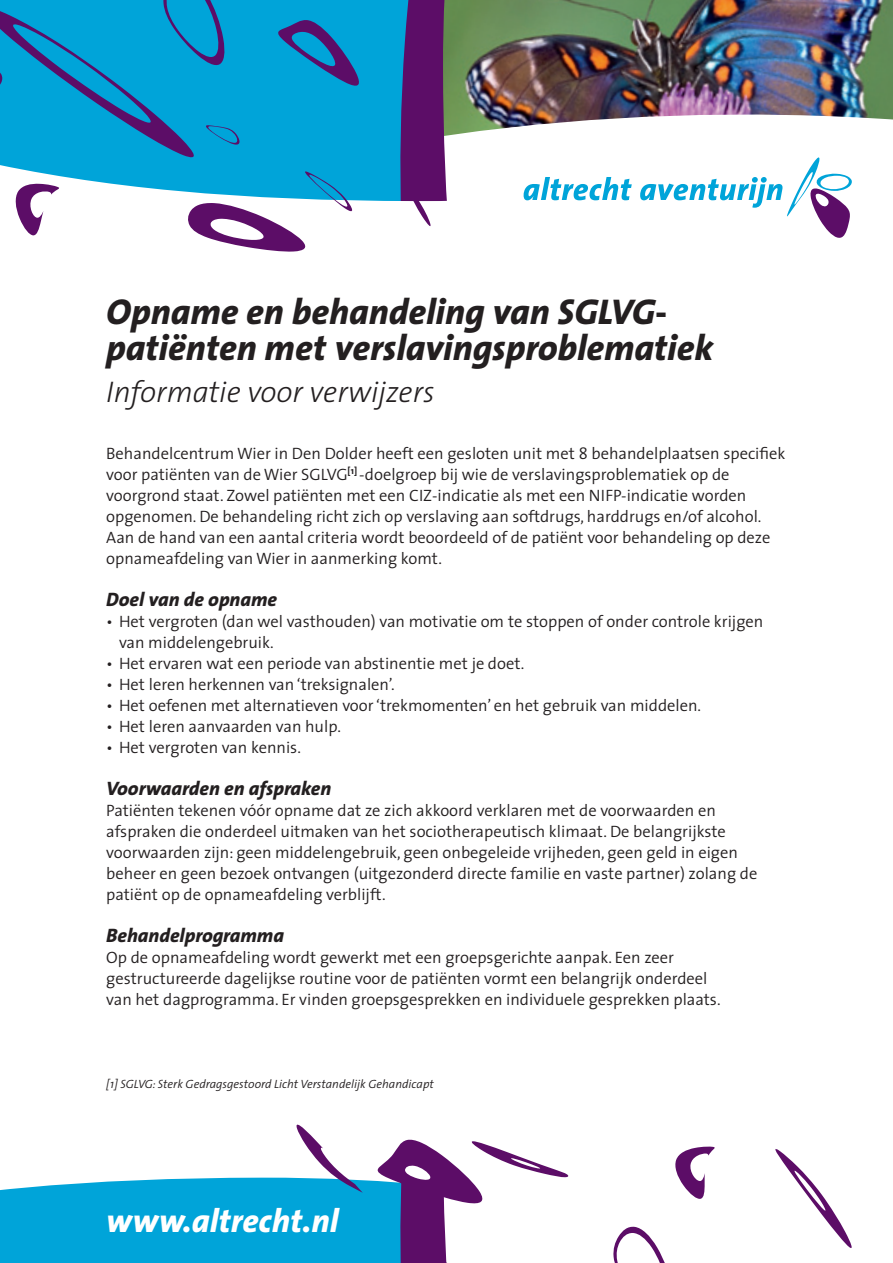
<style>
.page{position:relative;width:893px;height:1263px;background:#fff}
.page>*{position:absolute;margin:0;border:0;box-sizing:border-box;transform-origin:0 0}
.t1{font:italic 800 36px/36px "The Sans";color:#231f20}
.t2{font:italic 800 33px "The Sans";color:#fff}
.t3{font:italic 300 30px "The Sans";color:#231f20}
.t4{font:italic 800 19.5px "The Sans";color:#231f20}
.t5{font:300 16.5px/21px "The Sans";color:#231f20}
.t6{font:italic 300 12px "The Sans";color:#231f20}
</style>
<div class="page">
<div style="left:0;top:0;width:893px;height:212px;background:#00a4d9"></div>
<img style="left:461px;top:0;width:432px;height:115px">
<svg style="left:461px;top:115px;width:432px;height:35px;background:#eaebea"></svg>
<div style="left:425px;top:150px;width:468px;height:91px;background:#fff"></div>
<svg style="left:0;top:139px;width:400px;height:97px"></svg>
<svg style="left:278px;top:20px;width:81px;height:66px"></svg>
<svg style="left:187px;top:171px;width:165px;height:81px"></svg>
<svg style="left:400px;top:0;width:61px;height:226px"></svg>
<svg style="left:0;top:0;width:239px;height:161px"></svg>
<svg style="left:14px;top:183px;width:46px;height:52px"></svg>
<div style="left:0;top:1177px;width:376px;height:86px;background:#00a4d9"></div>
<svg style="left:775px;top:1149px;width:77px;height:99px"></svg>
<svg style="left:376px;top:1139px;width:339px;height:124px"></svg>
<svg style="left:296px;top:1124px;width:67px;height:69px"></svg>
<svg style="left:524px;top:177px;width:108px;height:23px"></svg>
<svg style="left:640px;top:157px;width:212px;height:81px"></svg>
<h1 class="t1" style="left:106px;top:293px;width:608px">Opname en behandeling van SGLVG&shy;patiënten met verslavingsproblematiek</h1>
<h3 class="t3" style="left:106px;top:367px;width:330px">Informatie voor verwijzers</h3>
<p class="t5" style="left:106px;top:442px;width:681px">Behandelcentrum Wier in Den Dolder heeft een gesloten unit met 8 behandelplaatsen specifiek voor patiënten van de Wier SGLVG<sup>[1]</sup> -doelgroep bij wie de verslavingsproblematiek op de voorgrond staat. Zowel patiënten met een CIZ-indicatie als met een NIFP-indicatie worden opgenomen. De behandeling richt zich op verslaving aan softdrugs, harddrugs en/of alcohol.<br>Aan de hand van een aantal criteria wordt beoordeeld of de patiënt voor behandeling op deze opnameafdeling van Wier in aanmerking komt.</p>
<p class="t4" style="left:106px;top:583px;width:172px">Doel van de opname</p>
<p class="t5" style="left:119px;top:610px;width:646px;text-indent:-13px">• Het vergroten (dan wel vasthouden) van motivatie om te stoppen of onder controle krijgen van middelengebruik.</p>
<p class="t5" style="left:106px;top:652px;width:420px">• Het ervaren wat een periode van abstinentie met je doet.</p>
<p class="t5" style="left:106px;top:673px;width:290px">• Het leren herkennen van ‘treksignalen’.</p>
<p class="t5" style="left:106px;top:694px;width:596px">• Het oefenen met alternatieven voor ‘trekmomenten’ en het gebruik van middelen.</p>
<p class="t5" style="left:106px;top:715px;width:236px">• Het leren aanvaarden van hulp.</p>
<p class="t5" style="left:106px;top:736px;width:196px">• Het vergroten van kennis.</p>
<p class="t4" style="left:106px;top:772px;width:226px">Voorwaarden en afspraken</p>
<p class="t5" style="left:106px;top:799px;width:652px">Patiënten tekenen vóór opname dat ze zich akkoord verklaren met de voorwaarden en afspraken die onderdeel uitmaken van het sociotherapeutisch klimaat. De belangrijkste voorwaarden zijn: geen middelengebruik, geen onbegeleide vrijheden, geen geld in eigen beheer en geen bezoek ontvangen (uitgezonderd directe familie en vaste partner) zolang de patiënt op de opnameafdeling verblijft.</p>
<p class="t4" style="left:106px;top:919px;width:179px">Behandelprogramma</p>
<p class="t5" style="left:106px;top:946px;width:616px">Op de opnameafdeling wordt gewerkt met een groepsgerichte aanpak. Een zeer gestructureerde dagelijkse routine voor de patiënten vormt een belangrijk onderdeel van het dagprogramma. Er vinden groepsgesprekken en individuele gesprekken plaats.</p>
<p class="t6" style="left:106px;top:1073px;width:329px">[1] SGLVG: Sterk Gedragsgestoord Licht Verstandelijk Gehandicapt</p>
<h2 class="t2" style="left:106px;top:1193px;width:234px">www.altrecht.nl</h2>
</div>
